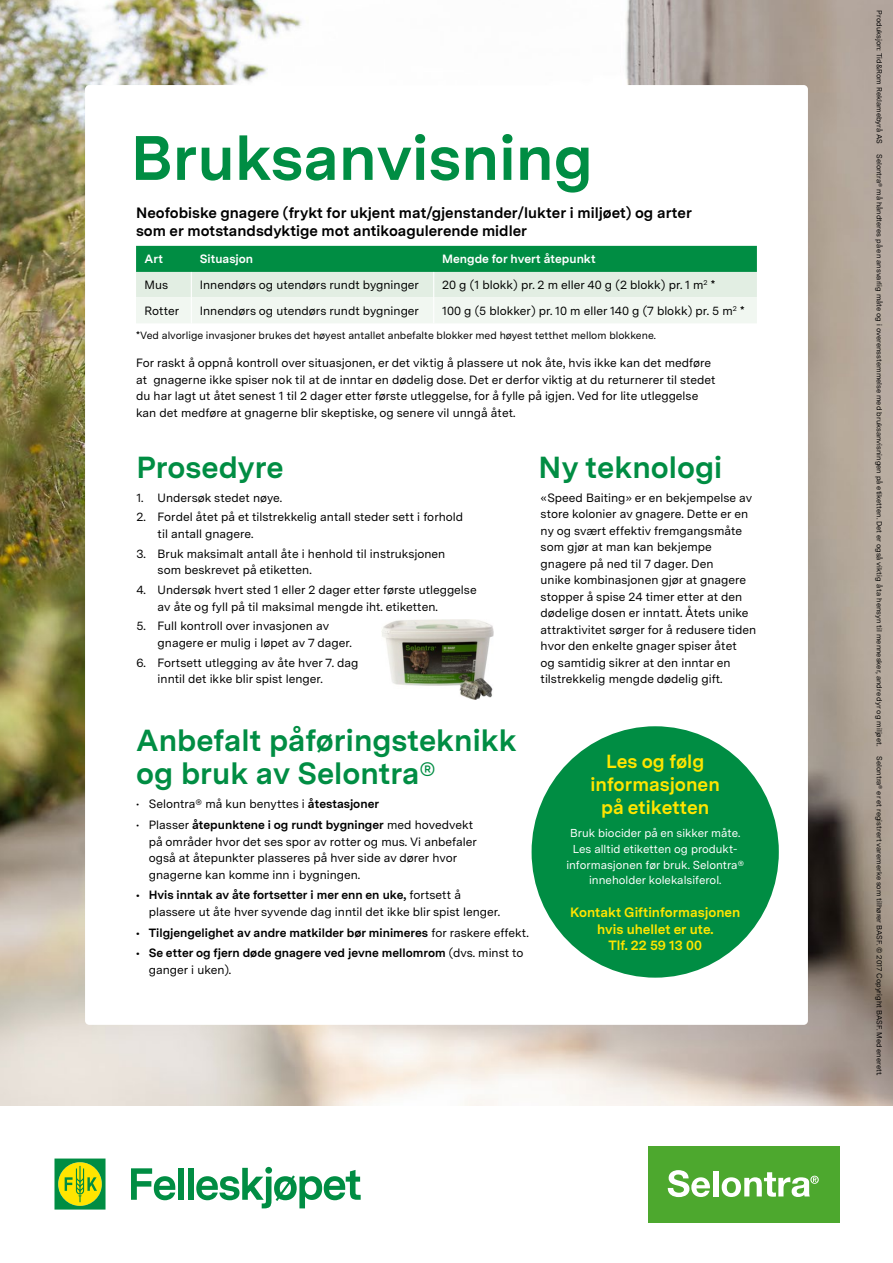
<style>
.page{position:relative;width:893px;height:1263px;background:#fff}
.page>*{position:absolute;margin:0;border:0;box-sizing:border-box;transform-origin:0 0}
.Overskrift_1{font:700 62.55px "FK Messina";color:#008d43}
.Overskrift_1-2{font:700 30.45px/32.8px "FK Messina";color:#008d43}
.Overskrift_2{font:700 19.05px/22.8px "FK Messina";color:#ffe500;text-align:center}
.t1{font:700 15px/18px "FK Messina";color:#000}
.Overskrift_2-2{font:700 13.5px/16.2px "FK Messina";color:#ffe500;text-align:center}
.Tabell{font:12px/16.5px "FK Messina";color:#000}
.t2{font:700 12px/16.5px "FK Messina";color:#000}
.Tabell_-_overskrift{font:700 12px "FK Messina";color:#fff}
.t3{font:11.55px/15.9px "FK Messina";color:#fff;text-align:center}
.Tabell_-_tekst_under{font:10.5px "FK Messina";color:#000}
.t4{font:7.5px "FK Messina";color:#000}
.s1{font-weight:700}
.s2{font-weight:400}
</style>
<div class="page">
<div style="left:178px;top:1168px;width:6px;height:32px;background:#008d43"></div>
<div style="left:188px;top:1168px;width:6px;height:32px;background:#008d43"></div>
<svg style="left:196px;top:1168px;width:165px;height:40px"></svg>
<svg style="left:131px;top:1168px;width:44px;height:32px"></svg>
<svg style="left:54px;top:1158px;width:52px;height:51px;background:#7eb92b"></svg>
<div style="left:265px;top:1167px;width:7px;height:6px;background:#008d43;border-radius:50%"></div>
<img style="left:0;top:0;width:893px;height:1105px">
<div style="left:85px;top:85px;width:723px;height:940px;background:#fff;border-radius:4px"></div>
<img style="left:381px;top:619px;width:113px;height:80px">
<svg style="left:136px;top:246px;width:621px;height:77px"></svg>
<div style="left:532px;top:726px;width:247px;height:252px;background:#008d43;border-radius:50%"></div>
<div style="left:648px;top:1146px;width:192px;height:76px;background:#4da82e"></div>
<svg style="left:668px;top:1170px;width:42px;height:27px"></svg>
<div style="left:713px;top:1171px;width:5px;height:25px;background:#fff"></div>
<svg style="left:722px;top:1172px;width:97px;height:25px"></svg>
<p class="Overskrift_1" style="left:131px;top:112px;width:463px">Bruksanvisning</p>
<p class="t1" style="left:136px;top:203px;width:557px">Neofobiske gnagere (frykt for ukjent mat/gjenstander/lukter i miljøet) og arter som er motstandsdyktige mot antikoagulerende midler</p>
<p class="Tabell_-_overskrift" style="left:145px;top:250px;width:20px">Art</p>
<p class="Tabell_-_overskrift" style="left:200px;top:250px;width:55px">Situasjon</p>
<p class="Tabell_-_overskrift" style="left:442px;top:250px;width:155px">Mengde for hvert åtepunkt</p>
<p class="Tabell" style="left:145px;top:276px;width:25px">Mus</p>
<p class="Tabell" style="left:200px;top:276px;width:221px">Innendørs og utendørs rundt bygninger</p>
<p class="Tabell" style="left:442px;top:276px;width:275px">20 g (1 blokk) pr. 2 m eller 40 g (2 blokk) pr. 1 m<sup>2</sup> *</p>
<p class="Tabell" style="left:145px;top:302px;width:36px">Rotter</p>
<p class="Tabell" style="left:200px;top:302px;width:221px">Innendørs og utendørs rundt bygninger</p>
<p class="Tabell" style="left:442px;top:302px;width:304px">100 g (5 blokker) pr. 10 m eller 140 g (7 blokk) pr. 5 m<sup>2</sup> *</p>
<p class="Tabell_-_tekst_under" style="left:136px;top:327px;width:521px">*Ved alvorlige invasjoner brukes det høyest antallet anbefalte blokker med høyest tetthet mellom blokkene.</p>
<p class="Tabell" style="left:136px;top:354px;width:577px">For raskt å oppnå kontroll over situasjonen, er det viktig å plassere ut nok åte, hvis ikke kan det medføre</p>
<p class="Tabell" style="left:136px;top:371px;width:581px">at gnagerne ikke spiser nok til at de inntar en dødelig dose. Det er derfor viktig at du returnerer til stedet</p>
<p class="Tabell" style="left:136px;top:387px;width:564px">du har lagt ut åtet senest 1 til 2 dager etter første utleggelse, for å fylle på igjen. Ved for lite utleggelse</p>
<p class="Tabell" style="left:136px;top:404px;width:381px">kan det medføre at gnagerne blir skeptiske, og senere vil unngå åtet.</p>
<p class="Overskrift_1-2" style="left:136px;top:449px;width:149px">Prosedyre</p>
<p class="Tabell" style="left:136px;top:489px;width:147px">1. Undersøk stedet nøye.</p>
<p class="Tabell" style="left:158px;top:509px;width:307px;text-indent:-21px">2. Fordel åtet på et tilstrekkelig antall steder sett i forhold til antall gnagere.</p>
<p class="Tabell" style="left:158px;top:545px;width:289px;text-indent:-21px">3. Bruk maksimalt antall åte i henhold til instruksjonen som beskrevet på etiketten.</p>
<p class="Tabell" style="left:158px;top:581px;width:321px;text-indent:-21px">4. Undersøk hvert sted 1 eller 2 dager etter første utleggelse av åte og fyll på til maksimal mengde iht. etiketten.</p>
<p class="Tabell" style="left:158px;top:617px;width:196px;text-indent:-21px">5. Full kontroll over invasjonen av gnagere er mulig i løpet av 7 dager.</p>
<p class="Tabell" style="left:158px;top:654px;width:202px;text-indent:-21px">6. Fortsett utlegging av åte hver 7. dag inntil det ikke blir spist lenger.</p>
<p class="Overskrift_1-2" style="left:539px;top:449px;width:185px">Ny teknologi</p>
<p class="Tabell" style="left:541px;top:489px;width:217px">«Speed Baiting» er en bekjempelse av store kolonier av gnagere. Dette er en ny og svært effektiv fremgangsmåte som gjør at man kan bekjempe gnagere på ned til 7 dager. Den<br>unike kombinasjonen gjør at gnagere stopper å spise 24 timer etter at den dødelige dosen er inntatt. Åtets unike attraktivitet sørger for å redusere tiden hvor den enkelte gnager spiser åtet<br>og samtidig sikrer at den inntar en tilstrekkelig mengde dødelig gift.</p>
<p class="Overskrift_1-2" style="left:136px;top:723px;width:382px">Anbefalt påføringsteknikk og bruk av Selontra®</p>
<p class="Tabell" style="left:136px;top:795px;width:245px">• Selontra® må kun benyttes i <span class="s1">åtestasjoner</span></p>
<p class="Tabell" style="left:149px;top:816px;width:330px;text-indent:-13px">• Plasser <span class="s1">åtepunktene i og rundt bygninger</span> med hovedvekt på områder hvor det ses spor av rotter og mus. Vi anbefaler også at åtepunkter plasseres på hver side av dører hvor gnagerne kan komme inn i bygningen.</p>
<p class="Tabell" style="left:149px;top:886px;width:353px;text-indent:-13px"><span class="s1">• Hvis inntak av åte fortsetter i mer enn en uke,</span> fortsett å plassere ut åte hver syvende dag inntil det ikke blir spist lenger.</p>
<p class="t2" style="left:136px;top:924px;width:394px">• Tilgjengelighet av andre matkilder bør minimeres <span class="s2">for raskere effekt.</span></p>
<p class="t2" style="left:149px;top:944px;width:376px;text-indent:-13px">• Se etter og fjern døde gnagere ved jevne mellomrom <span class="s2">(dvs. minst to ganger i uken).</span></p>
<p class="Overskrift_2" style="left:590px;top:749px;width:131px">Les og følg informasjonen på etiketten</p>
<p class="t3" style="left:566px;top:825px;width:179px">Bruk biocider på en sikker måte.<br>Les alltid etiketten og produkt&shy;informasjonen før bruk. Selontra® inneholder kolekalsiferol.</p>
<p class="Overskrift_2-2" style="left:570px;top:904px;width:172px">Kontakt Giftinformasjonen hvis uhellet er ute.<br>Tlf. 22 59 13 00</p>
<p class="t4" style="left:885px;top:10px;width:135px;rotate:90deg">Produksjon: Tid&amp;Rom Reklamebyrå AS</p>
<p class="t4" style="left:885px;top:154px;width:594px;rotate:90deg">Selontra® må håndteres på en ansvarlig måte og i overensstemmelse med bruksanvisningen på etiketten. Det er også viktig å ta hensyn til mennesker, andre dyr og miljøet.</p>
<p class="t4" style="left:885px;top:756px;width:321px;rotate:90deg">Selontra® er et registrert varemerke som tilhører BASF. © 2017 Copyright BASF. Med enerett.</p>
</div>
